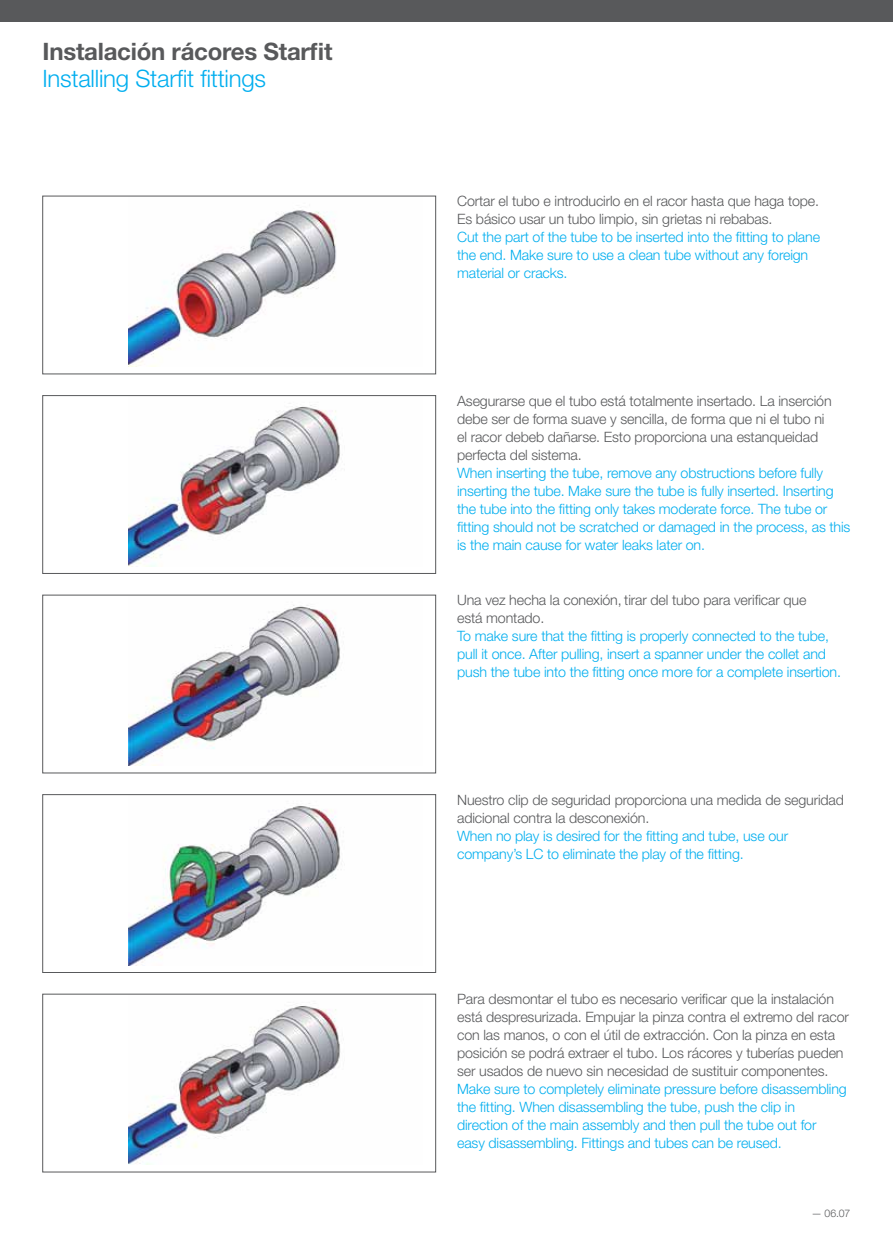
<style>
.page{position:relative;width:893px;height:1234px;background:#fff}
.page>*{position:absolute;margin:0;border:0;box-sizing:border-box;transform-origin:0 0}
.t1{font:700 24px "Helvetica Neue LT Std";letter-spacing:-.01em;color:#58595b}
.t2{font:300 24px "Helvetica Neue LT Std";letter-spacing:-.01em;color:#00aeef}
.t3{font:300 14.25px/18px "Helvetica Neue LT Std";letter-spacing:-.01em;color:#00aeef}
.t4{font:300 14.25px/18px "Helvetica Neue LT Std";letter-spacing:-.01em;color:#58595b}
.t5{font:300 10.5px "Helvetica Neue LT Std";color:#58595b}
</style>
<div class="page">
<div style="left:0;top:0;width:893px;height:21px;background:#58595b"></div>
<img style="left:128px;top:210px;width:209px;height:156px">
<img style="left:128px;top:403px;width:212px;height:163px">
<div style="left:43px;top:395px;width:393px;height:178px;border:1px solid #58595b"></div>
<img style="left:128px;top:605px;width:212px;height:160px">
<img style="left:128px;top:803px;width:216px;height:161px">
<div style="left:43px;top:794px;width:393px;height:178px;border:1px solid #58595b"></div>
<img style="left:128px;top:1006px;width:213px;height:158px">
<div style="left:43px;top:993px;width:393px;height:178px;border:1px solid #58595b"></div>
<h1 class="t1" style="left:43px;top:36px;width:291px">Instalación rácores Starfit</h1>
<h1 class="t2" style="left:43px;top:63px;width:225px">Installing Starfit fittings</h1>
<p class="t4" style="left:457px;top:191px;width:363px">Cortar el tubo e introducirlo en el racor hasta que haga tope.<br>Es básico usar un tubo limpio, sin grietas ni rebabas.</p>
<p class="t3" style="left:457px;top:227px;width:364px">Cut the part of the tube to be inserted into the fitting to plane the end. Make sure to use a clean tube without any foreign material or cracks.</p>
<p class="t4" style="left:457px;top:391px;width:376px">Asegurarse que el tubo está totalmente insertado. La inserción debe ser de forma suave y sencilla, de forma que ni el tubo ni el racor debeb dañarse. Esto proporciona una estanqueidad perfecta del sistema.</p>
<p class="t3" style="left:457px;top:463px;width:395px">When inserting the tube, remove any obstructions before fully inserting the tube. Make sure the tube is fully inserted. Inserting the tube into the fitting only takes moderate force. The tube or fitting should not be scratched or damaged in the process, as this is the main cause for water leaks later on.</p>
<p class="t4" style="left:457px;top:590px;width:351px">Una vez hecha la conexión, tirar del tubo para verificar que está montado.</p>
<p class="t3" style="left:457px;top:626px;width:385px">To make sure that the fitting is properly connected to the tube, pull it once. After pulling, insert a spanner under the collet and push the tube into the fitting once more for a complete insertion.</p>
<p class="t4" style="left:457px;top:790px;width:388px">Nuestro clip de seguridad proporciona una medida de seguridad adicional contra la desconexión.</p>
<p class="t3" style="left:457px;top:826px;width:333px">When no play is desired for the fitting and tube, use our company’s LC to eliminate the play of the fitting.</p>
<p class="t4" style="left:457px;top:989px;width:393px">Para desmontar el tubo es necesario verificar que la instalación está despresurizada. Empujar la pinza contra el extremo del racor con las manos, o con el útil de extracción. Con la pinza en esta posición se podrá extraer el tubo. Los rácores y tuberías pueden ser usados de nuevo sin necesidad de sustituir componentes.</p>
<p class="t3" style="left:457px;top:1079px;width:391px">Make sure to completely eliminate pressure before disassembling the fitting. When disassembling the tube, push the clip in direction of the main assembly and then pull the tube out for easy disassembling. Fittings and tubes can be reused.</p>
<p class="t5" style="left:811px;top:1206px;width:41px">— 06.07</p>
</div>
